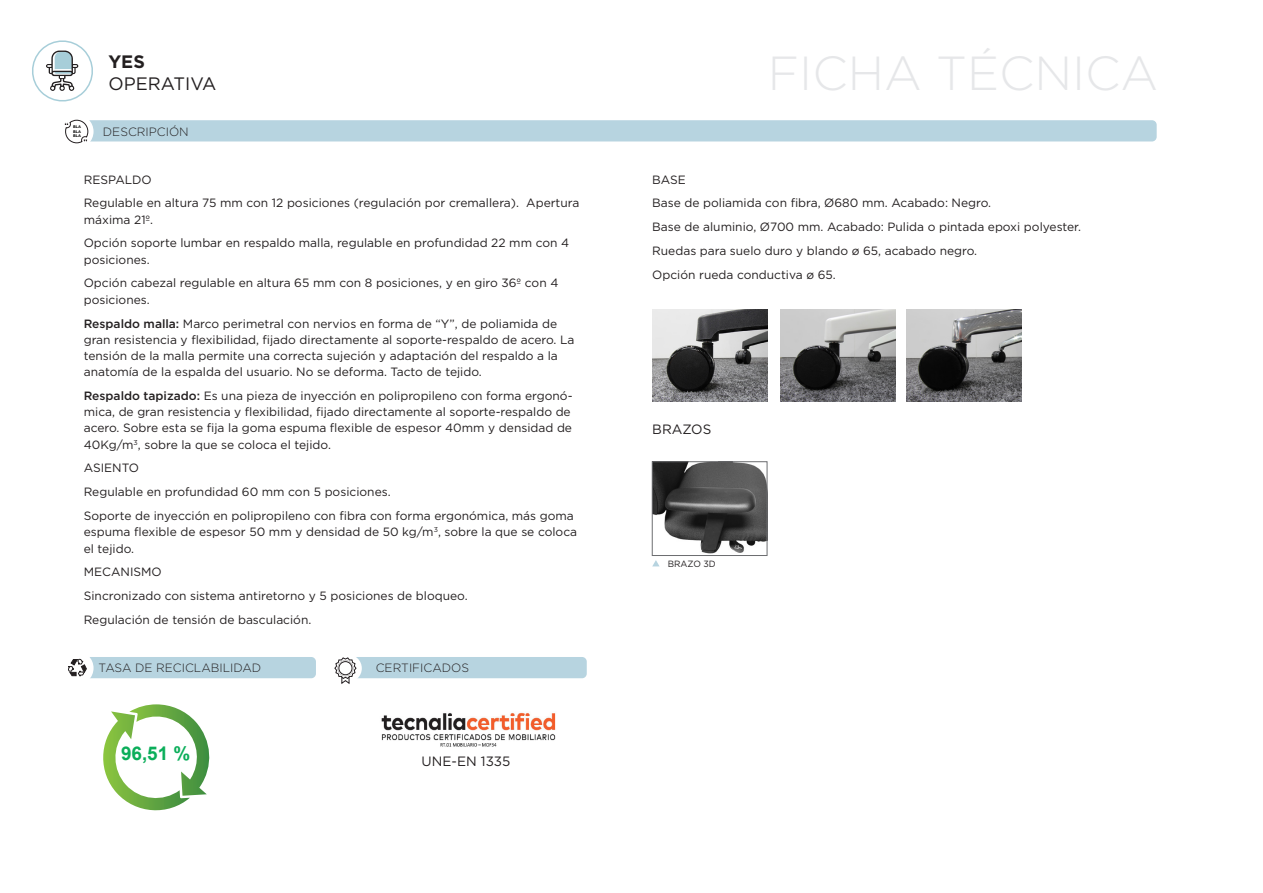
<style>
.page{position:relative;width:1263px;height:893px;background:#fff}
.page>*{position:absolute;margin:0;border:0;box-sizing:border-box;transform-origin:0 0}
.t1{font:300 47.85px "Gotham";color:#e6e7e9}
.t2{font:700 18.9px "Arial";color:#0bae5a}
.t3{font:18px "Gotham";color:#231f20}
.t4{font:700 18px "Gotham";color:#231f20}
.Descripcion{font:13.5px "Gotham";color:#231f20}
.Descripcion-2{font:12px/16.2px "Gotham";color:#231f20}
.Descripcion-3{font:300 12px "Gotham";color:#231f20}
.t5{font:9px "Gotham";color:#231f20}
.t6{font:700 3.9px/4.7px "Gotham";color:#000;text-align:justify}
.s1{font-weight:500}
</style>
<div class="page">
<svg style="left:32px;top:40px;width:61px;height:62px"></svg>
<svg style="left:652px;top:560px;width:7px;height:6px"></svg>
<svg style="left:103px;top:704px;width:107px;height:107px"></svg>
<div style="left:72px;top:120px;width:1085px;height:21px;background:#b7d4e0;border-radius:5px"></div>
<div style="left:60px;top:115px;width:34px;height:34px;background:#fff;border-radius:50%"></div>
<svg style="left:65px;top:119px;width:24px;height:25px"></svg>
<img style="left:907px;top:309px;width:114px;height:92px">
<div style="left:77px;top:657px;width:239px;height:21px;background:#b7d4e0;border-radius:5px"></div>
<div style="left:60px;top:651px;width:34px;height:34px;background:#fff;border-radius:50%"></div>
<div style="left:347px;top:657px;width:240px;height:21px;background:#b7d4e0;border-radius:5px"></div>
<div style="left:334px;top:654px;width:28px;height:28px;background:#fff;border-radius:50%"></div>
<svg style="left:334px;top:657px;width:23px;height:27px"></svg>
<img style="left:652px;top:309px;width:115px;height:92px">
<img style="left:654px;top:463px;width:111px;height:91px">
<div style="left:652px;top:461px;width:115px;height:95px;border:1px solid #6c6d70"></div>
<img style="left:780px;top:309px;width:115px;height:92px">
<svg style="left:68px;top:659px;width:19px;height:18px"></svg>
<img style="left:381px;top:712px;width:175px;height:35px">
<p class="t4" style="left:108px;top:50px;width:38px">YES</p>
<p class="t3" style="left:108px;top:72px;width:109px">OPERATIVA</p>
<p class="t6" style="left:73px;top:124px;width:10px">BLA BLA BLA</p>
<p class="Descripcion-3" style="left:103px;top:124px;width:87px">DESCRIPCIÓN</p>
<p class="Descripcion-2" style="left:84px;top:171px;width:70px">RESPALDO</p>
<p class="Descripcion-2" style="left:84px;top:195px;width:497px">Regulable en altura 75 mm con 12 posiciones (regulación por cremallera). Apertura máxima 21º.</p>
<p class="Descripcion-2" style="left:84px;top:235px;width:487px">Opción soporte lumbar en respaldo malla, regulable en profundidad 22 mm con 4 posiciones.</p>
<p class="Descripcion-2" style="left:84px;top:275px;width:476px">Opción cabezal regulable en altura 65 mm con 8 posiciones, y en giro 36º con 4 posiciones.</p>
<p class="Descripcion-2" style="left:84px;top:315px;width:492px"><span class="s1">Respaldo malla:</span> Marco perimetral con nervios en forma de “Y”, de poliamida de gran resistencia y flexibilidad, fijado directamente al soporte-respaldo de acero. La tensión de la malla permite una correcta sujeción y adaptación del respaldo a la anatomía de la espalda del usuario. No se deforma. Tacto de tejido.</p>
<p class="Descripcion-2" style="left:84px;top:387px;width:490px"><span class="s1">Respaldo tapizado:</span> Es una pieza de inyección en polipropileno con forma ergonó&shy;mica, de gran resistencia y flexibilidad, fijado directamente al soporte-respaldo de acero. Sobre esta se fija la goma espuma flexible de espesor 40mm y densidad de 40Kg/m<sup>3</sup>, sobre la que se coloca el tejido.</p>
<p class="Descripcion-2" style="left:84px;top:460px;width:57px">ASIENTO</p>
<p class="Descripcion-2" style="left:84px;top:484px;width:308px">Regulable en profundidad 60 mm con 5 posiciones.</p>
<p class="Descripcion-2" style="left:84px;top:508px;width:495px">Soporte de inyección en polipropileno con fibra con forma ergonómica, más goma espuma flexible de espesor 50 mm y densidad de 50 kg/m<sup>3</sup>, sobre la que se coloca el tejido.</p>
<p class="Descripcion-2" style="left:84px;top:564px;width:80px">MECANISMO</p>
<p class="Descripcion-2" style="left:84px;top:588px;width:385px">Sincronizado con sistema antiretorno y 5 posiciones de bloqueo.</p>
<p class="Descripcion-2" style="left:84px;top:611px;width:229px">Regulación de tensión de basculación.</p>
<p class="Descripcion-3" style="left:99px;top:660px;width:164px">TASA DE RECICLABILIDAD</p>
<p class="Descripcion-3" style="left:376px;top:660px;width:95px">CERTIFICADOS</p>
<p class="t2" style="left:121px;top:740px;width:71px">96,51 %</p>
<p class="Descripcion" style="left:422px;top:753px;width:90px">UNE-EN 1335</p>
<h1 class="t1" style="left:768px;top:43px;width:392px">FICHA TÉCNICA</h1>
<p class="Descripcion-2" style="left:652px;top:171px;width:35px">BASE</p>
<p class="Descripcion-2" style="left:652px;top:195px;width:340px">Base de poliamida con fibra, Ø680 mm. Acabado: Negro.</p>
<p class="Descripcion-2" style="left:652px;top:219px;width:430px">Base de aluminio, Ø700 mm. Acabado: Pulida o pintada epoxi polyester.</p>
<p class="Descripcion-2" style="left:652px;top:242px;width:326px">Ruedas para suelo duro y blando ø 65, acabado negro.</p>
<p class="Descripcion-2" style="left:652px;top:266px;width:185px">Opción rueda conductiva ø 65.</p>
<p class="Descripcion" style="left:652px;top:421px;width:61px">BRAZOS</p>
<p class="t5" style="left:668px;top:558px;width:50px">BRAZO 3D</p>
</div>
